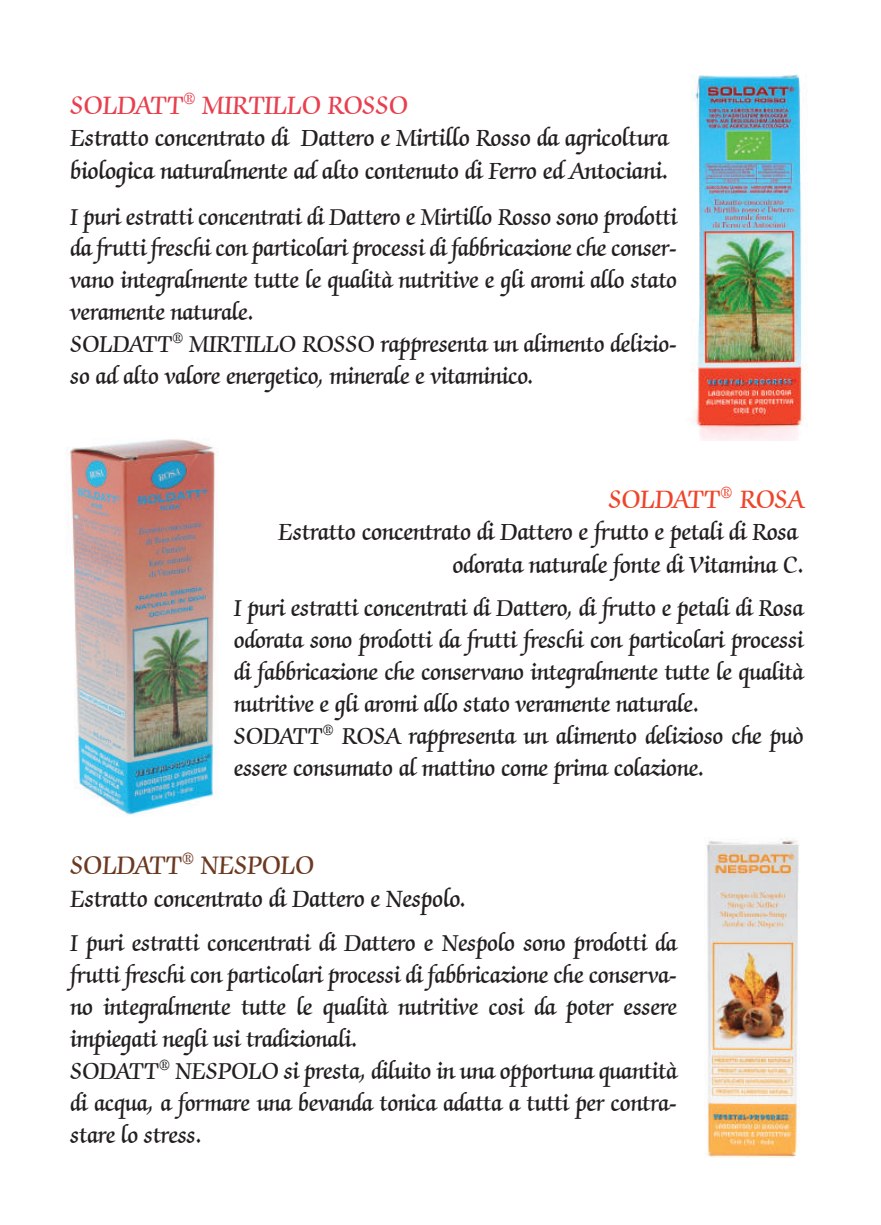
<style>
.page{position:relative;width:881px;height:1225px;background:#fff}
.page>*{position:absolute;margin:0;border:0;box-sizing:border-box;transform-origin:0 0}
.t1{font:600 29.25px "Zapf Chancery IT Cby BT";color:#6c3922;scale:.89 1}
.t2{font:600 29.03px "Zapf Chancery IT Cby BT";color:#e8404f;scale:.91 1}
.t3{font:600 29.03px "Zapf Chancery IT Cby BT";color:#ef442a;scale:.9 1}
.t4{font:600 27.22px "Zapf Chancery IT Cby BT";color:#231f20;scale:.89 1}
.t5{font:600 27px/32.4px "Zapf Chancery IT Cby BT";color:#231f20;scale:.91 1}
.t6{font:600 27px/32.4px "Zapf Chancery IT Cby BT";color:#231f20;text-align:right;scale:.9 1}
.t7{font:600 26.55px/31.9px "Zapf Chancery IT Cby BT";color:#231f20;scale:.9 1}
</style>
<div class="page">
<img style="left:692px;top:74px;width:116px;height:366px">
<img style="left:705px;top:837px;width:94px;height:320px">
<img style="left:69px;top:439px;width:149px;height:376px">
<p class="t2" style="left:71px;top:90px;width:372px">SOLDATT<sup>®</sup> MIRTILLO ROSSO</p>
<p class="t5" style="left:71px;top:123px;width:658px">Estratto concentrato di Dattero e Mirtillo Rosso da agricoltura biologica naturalmente ad alto contenuto di Ferro ed Antociani.</p>
<p class="t7" style="left:71px;top:202px;width:675px">I puri estratti concentrati di Dattero e Mirtillo Rosso sono prodotti da frutti freschi con particolari processi di fabbricazione che conser&shy;vano integralmente tutte le qualità nutritive e gli aromi allo stato veramente naturale.<br>SOLDATT<sup>®</sup> MIRTILLO ROSSO rappresenta un alimento delizio&shy;so ad alto valore energetico, minerale e vitaminico.</p>
<p class="t3" style="left:608px;top:484px;width:218px">SOLDATT<sup>®</sup> ROSA</p>
<p class="t6" style="left:278px;top:517px;width:585px">Estratto concentrato di Dattero e frutto e petali di Rosa odorata naturale fonte di Vitamina C.</p>
<p class="t7" style="left:234px;top:593px;width:634px">I puri estratti concentrati di Dattero, di frutto e petali di Rosa odorata sono prodotti da frutti freschi con particolari processi di fabbricazione che conservano integralmente tutte le qualità nutritive e gli aromi allo stato veramente naturale.<br>SODATT<sup>®</sup> ROSA rappresenta un alimento delizioso che può essere consumato al mattino come prima colazione.</p>
<p class="t1" style="left:71px;top:850px;width:275px">SOLDATT<sup>®</sup> NESPOLO</p>
<p class="t4" style="left:71px;top:884px;width:445px">Estratto concentrato di Dattero e Nespolo.</p>
<p class="t7" style="left:71px;top:928px;width:675px">I puri estratti concentrati di Dattero e Nespolo sono prodotti da frutti freschi con particolari processi di fabbricazione che conserva&shy;no integralmente tutte le qualità nutritive cosi da poter essere impiegati negli usi tradizionali.<br>SODATT<sup>®</sup> NESPOLO si presta, diluito in una opportuna quantità di acqua, a formare una bevanda tonica adatta a tutti per contra&shy;stare lo stress.</p>
</div>
